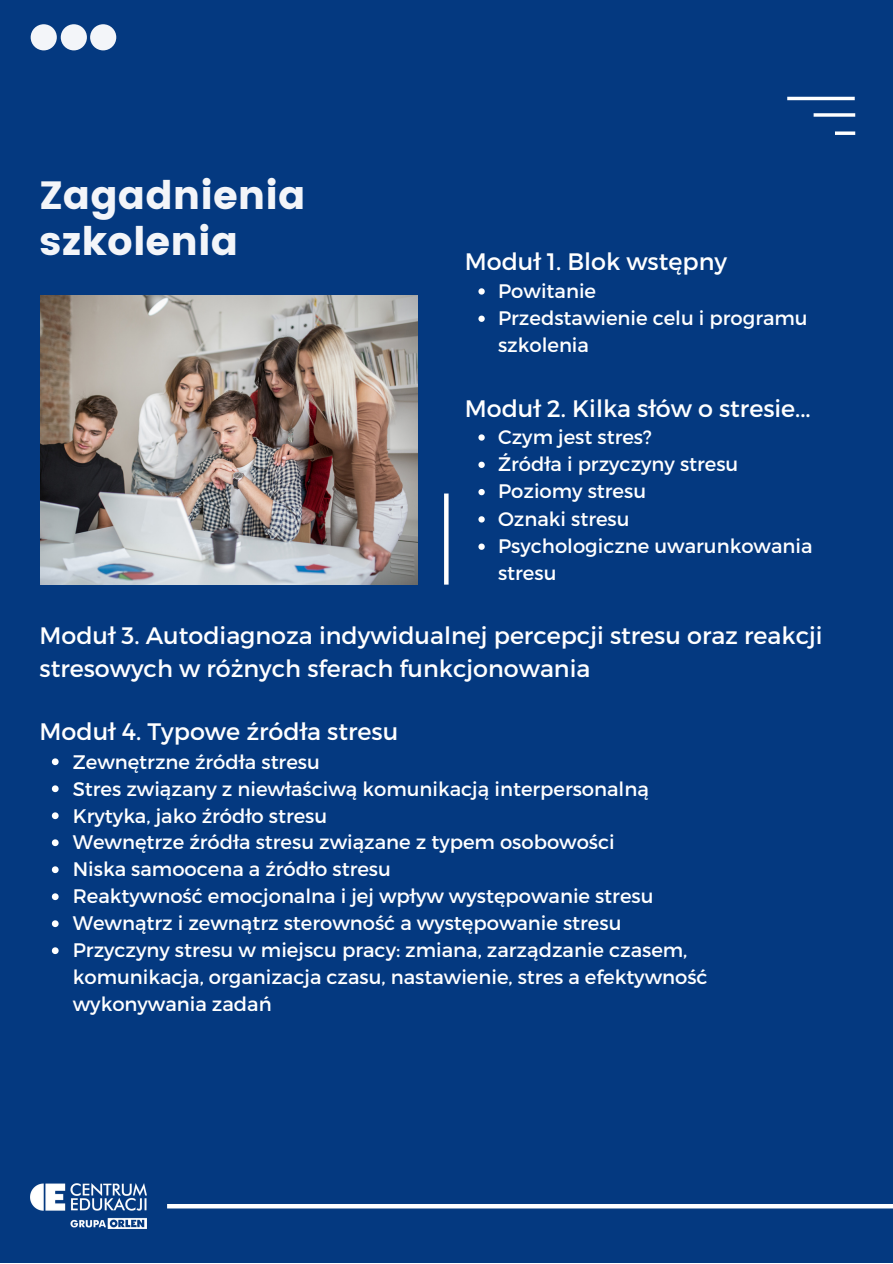
<style>
.page{position:relative;width:893px;height:1264px;background:#fff}
.page>*{position:absolute;margin:0;border:0;box-sizing:border-box;transform-origin:0 0}
.t1{font:39.3px/45.6px "Poppins";color:#f3f5f9}
.t2{font:23.85px "Montserrat";color:#fff}
.t3{font:23.7px/32.5px "Montserrat";color:#fff}
.t4{font:19.65px/27px "Montserrat";color:#fff}
</style>
<div class="page">
<div style="left:0;top:0;width:892px;height:1262px;background:#043980"></div>
<img style="left:40px;top:295px;width:377px;height:289px">
<div style="left:31px;top:24px;width:26px;height:26px;background:#f3f5f9;border-radius:50%"></div>
<div style="left:61px;top:24px;width:26px;height:26px;background:#f3f5f9;border-radius:50%"></div>
<div style="left:90px;top:24px;width:26px;height:26px;background:#f3f5f9;border-radius:50%"></div>
<svg style="left:444px;top:493px;width:4px;height:91px"></svg>
<hr style="left:787px;top:97px;width:67px;height:3px;background:#fff">
<svg style="left:813px;top:113px;width:42px;height:4px"></svg>
<svg style="left:835px;top:131px;width:20px;height:4px"></svg>
<svg style="left:478px;top:288px;width:6px;height:6px"></svg>
<svg style="left:478px;top:315px;width:6px;height:7px"></svg>
<div style="left:167px;top:1203px;width:725px;height:5px;background:#fff"></div>
<img style="left:31px;top:1183px;width:115px;height:45px">
<svg style="left:52px;top:758px;width:7px;height:7px"></svg>
<svg style="left:52px;top:785px;width:7px;height:7px"></svg>
<svg style="left:52px;top:812px;width:7px;height:7px"></svg>
<svg style="left:52px;top:839px;width:7px;height:7px"></svg>
<svg style="left:52px;top:866px;width:7px;height:7px"></svg>
<svg style="left:52px;top:893px;width:7px;height:7px"></svg>
<svg style="left:52px;top:920px;width:7px;height:7px"></svg>
<svg style="left:52px;top:947px;width:7px;height:7px"></svg>
<svg style="left:478px;top:434px;width:6px;height:6px"></svg>
<svg style="left:478px;top:461px;width:6px;height:7px"></svg>
<svg style="left:478px;top:489px;width:6px;height:6px"></svg>
<svg style="left:478px;top:516px;width:6px;height:6px"></svg>
<svg style="left:478px;top:543px;width:6px;height:7px"></svg>
<h1 class="t1" style="left:39px;top:173px;width:267px">Zagadnienia szkolenia</h1>
<p class="t3" style="left:465px;top:244px;width:264px">Moduł 1. Blok wstępny</p>
<p class="t4" style="left:498px;top:276px;width:311px">Powitanie<br>Przedstawienie celu i programu szkolenia</p>
<p class="t3" style="left:465px;top:390px;width:347px">Moduł 2. Kilka słów o stresie...</p>
<p class="t4" style="left:498px;top:422px;width:316px">Czym jest stres?<br>Źródła i przyczyny stresu<br>Poziomy stresu<br>Oznaki stresu<br>Psychologiczne uwarunkowania stresu</p>
<p class="t3" style="left:39px;top:618px;width:784px">Moduł 3. Autodiagnoza indywidualnej percepcji stresu oraz reakcji stresowych w różnych sferach funkcjonowania</p>
<p class="t2" style="left:39px;top:716px;width:360px">Moduł 4. Typowe źródła stresu</p>
<p class="t4" style="left:73px;top:747px;width:636px">Zewnętrzne źródła stresu<br>Stres związany z niewłaściwą komunikacją interpersonalną Krytyka, jako źródło stresu<br>Wewnętrze źródła stresu związane z typem osobowości<br>Niska samoocena a źródło stresu<br>Reaktywność emocjonalna i jej wpływ występowanie stresu Wewnątrz i zewnątrz sterowność a występowanie stresu Przyczyny stresu w miejscu pracy: zmiana, zarządzanie czasem, komunikacja, organizacja czasu, nastawienie, stres a efektywność wykonywania zadań</p>
</div>
